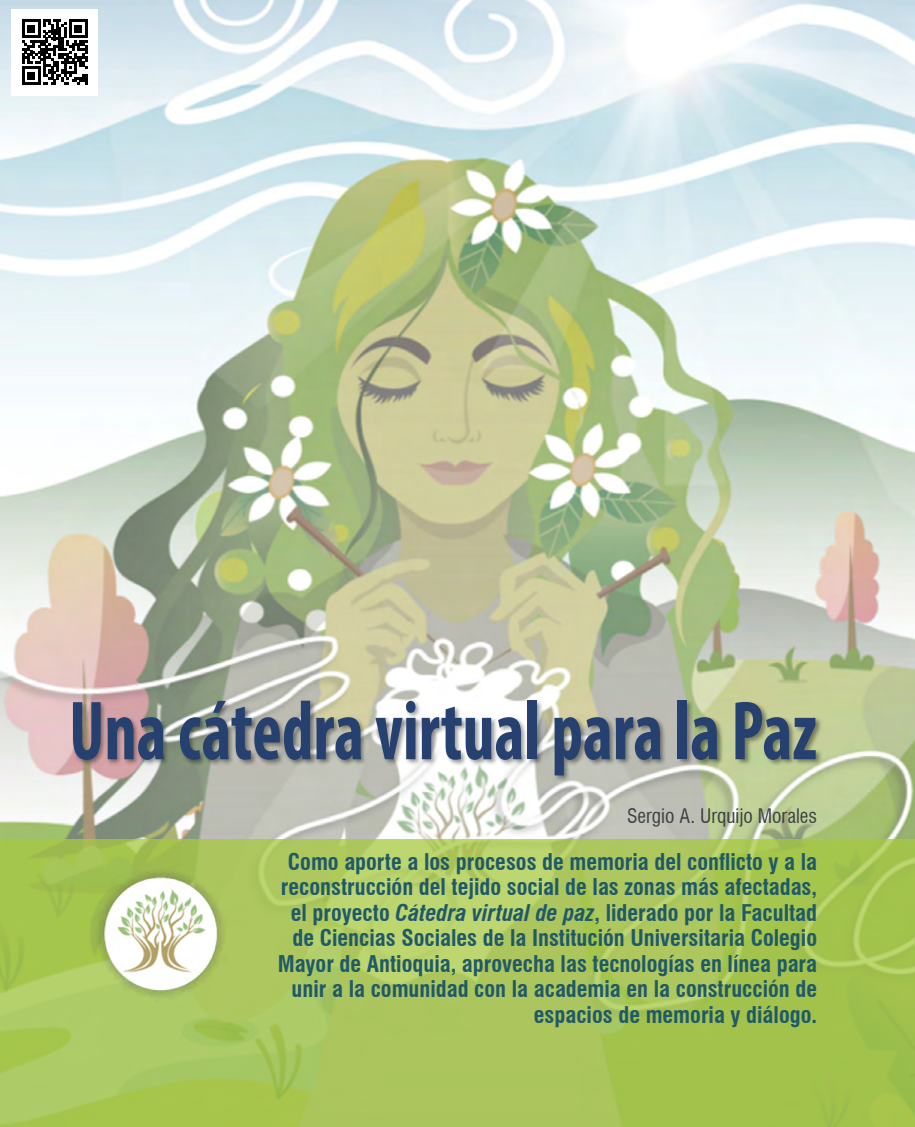
<style>
.page{position:relative;width:915px;height:1127px;background:#fff}
.page>*{position:absolute;margin:0;border:0;box-sizing:border-box;transform-origin:0 0}
.t1{font:700 condensed 84.6px "Myriad Pro";color:#264070;scale:.83 1}
.t2{font:700 condensed 22.5px/25.5px "Swiss 721 BT";color:#205968;text-align:right}
.t3{font:condensed 19.5px "Swiss 721 BT";color:#3c4043}
.s1{font-style:italic}
</style>
<div class="page">
<img style="left:0;top:0;width:914px;height:839px">
<svg style="left:0;top:839px;width:914px;height:288px;background:#aac659"></svg>
<div style="left:72px;top:700px;width:750px;height:82px;background:#000;opacity:.4"></div>
<div style="left:12px;top:9px;width:86px;height:86px;background:#fff"></div>
<svg style="left:22px;top:19px;width:65px;height:66px"></svg>
<img style="left:87px;top:861px;width:147px;height:141px">
<h1 class="t1" style="left:69px;top:678px;width:902px">Una cátedra virtual para la Paz</h1>
<p class="t3" style="left:627px;top:804px;width:191px">Sergio A. Urquijo Morales</p>
<p class="t2" style="left:277px;top:849px;width:540px">Como aporte a los procesos de memoria del conflicto y a la reconstrucción del tejido social de las zonas más afectadas, el proyecto <span class="s1">Cátedra virtual de paz</span>, liderado por la Facultad de Ciencias Sociales de la Institución Universitaria Colegio Mayor de Antioquia, aprovecha las tecnologías en línea para unir a la comunidad con la academia en la construcción de espacios de memoria y diálogo.</p>
</div>
